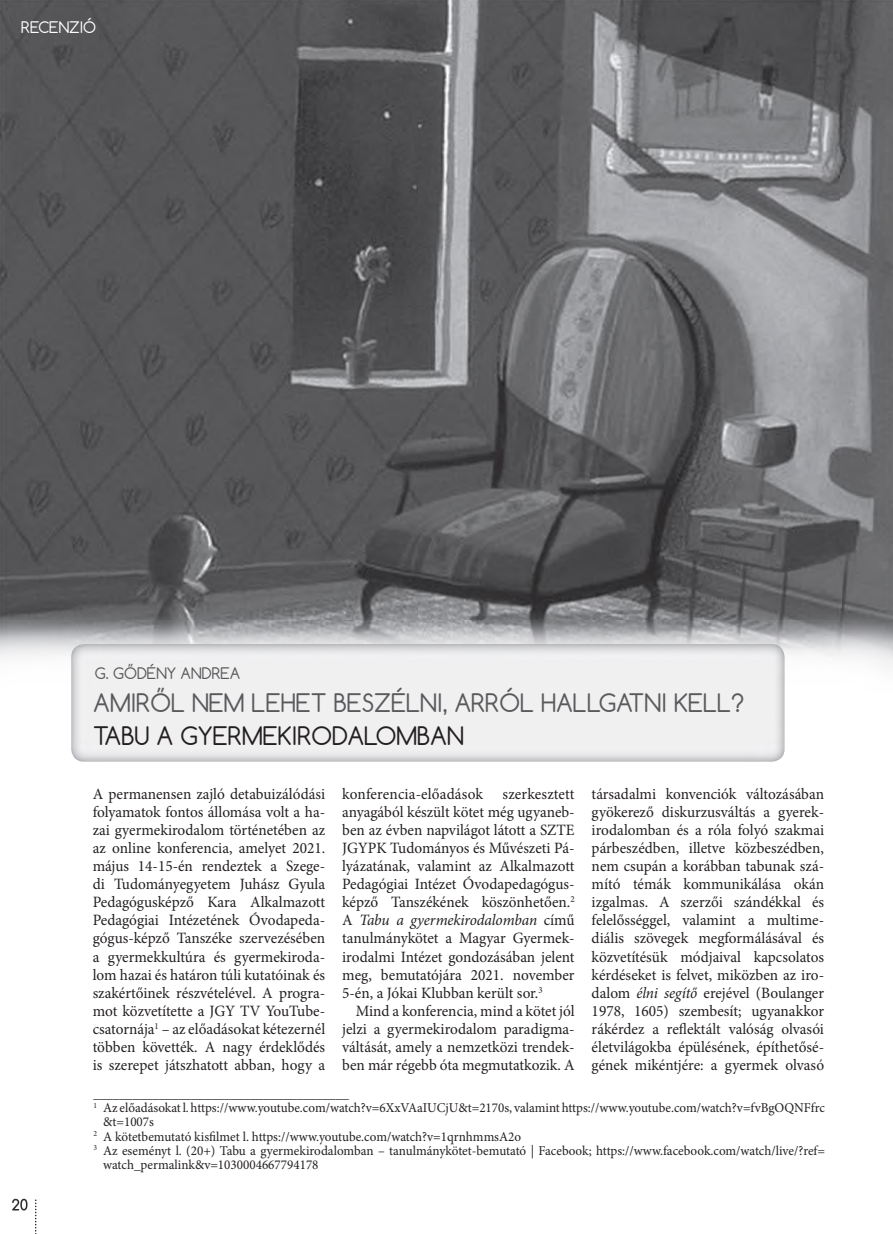
<style>
.page{position:relative;width:893px;height:1234px;background:#fff}
.page>*{position:absolute;margin:0;border:0;box-sizing:border-box;transform-origin:0 0}
.t1{font:24px "Comfortaa";color:#5a5a5d}
.t2{font:24px "Comfortaa";color:#231f20}
.t3{font:15.75px/18.1px "Minion Pro";color:#231f20;text-align:justify}
.t4{font:15px "Comfortaa";color:#57585a}
.t5{font:15px "Comfortaa";color:#fff}
.t6{font:13.5px "Minion Pro";color:#231f20}
.s1{font-style:italic}
</style>
<div class="page">
<img style="left:0;top:0;width:840px;height:620px">
<img style="left:840px;top:0;width:53px;height:666px">
<img style="left:103px;top:620px;width:738px;height:52px">
<img style="left:71px;top:644px;width:713px;height:117px;border-radius:13px">
<svg style="left:12px;top:1198px;width:16px;height:12px"></svg>
<svg style="left:35px;top:1199px;width:1px;height:35px"></svg>
<p class="t5" style="left:21px;top:21px;width:76px">RECENZIÓ</p>
<p class="t4" style="left:95px;top:667px;width:147px">G. GŐDÉNY ANDREA</p>
<h1 class="t1" style="left:93px;top:693px;width:653px">AMIRŐL NEM LEHET BESZÉLNI, ARRÓL HALLGATNI KELL?</h1>
<h1 class="t2" style="left:93px;top:726px;width:372px">TABU A GYERMEKIRODALOMBAN</h1>
<p class="t3" style="left:93px;top:785px;width:234px">A permanensen zajló detabuizálódási folyamatok fontos állomása volt a ha&shy;zai gyermekirodalom történetében az az online konferencia, amelyet 2021. május 14-15-én rendeztek a Szege&shy;di Tudományegyetem Juhász Gyula Pedagógusképző Kara Alkalmazott Pedagógiai Intézetének Óvodapeda&shy;gógus-képző Tanszéke szervezésében a gyermekkultúra és gyermekiroda&shy;lom hazai és határon túli kutatóinak és szakértőinek részvételével. A progra&shy;mot közvetítette a JGY TV YouTube&shy;csatornája<sup>1</sup> – az előadásokat kétezernél többen követték. A nagy érdeklődés is szerepet játszhatott abban, hogy a</p>
<p class="t3" style="left:342px;top:785px;width:234px">konferencia-előadások szerkesztett anyagából készült kötet még ugyaneb&shy;ben az évben napvilágot látott a SZTE JGYPK Tudományos és Művészeti Pá&shy;lyázatának, valamint az Alkalmazott Pedagógiai Intézet Óvodapedagógus&shy;képző Tanszékének köszönhetően.<sup>2<br></sup>A <span class="s1">Tabu a gyermekirodalomban</span> című tanulmánykötet a Magyar Gyermek&shy;irodalmi Intézet gondozásában jelent meg, bemutatójára 2021. november 5-én, a Jókai Klubban került sor.<sup>3</sup></p>
<p class="t3" style="left:342px;top:1002px;width:234px;text-indent:14px">Mind a konferencia, mind a kötet jól jelzi a gyermekirodalom paradigma&shy;váltását, amely a nemzetközi trendek&shy;ben már régebb óta megmutatkozik. A</p>
<p class="t3" style="left:592px;top:785px;width:234px">társadalmi konvenciók változásában gyökerező diskurzusváltás a gyerek&shy;irodalomban és a róla folyó szakmai párbeszédben, illetve közbeszédben, nem csupán a korábban tabunak szá&shy;mító témák kommunikálása okán izgalmas. A szerzői szándékkal és felelősséggel, valamint a multime&shy;diális szövegek megformálásával és közvetítésük módjaival kapcsolatos kérdéseket is felvet, miközben az iro&shy;dalom <span class="s1">élni segítő</span> erejével (Boulanger 1978, 1605) szembesít; ugyanakkor rákérdez a reflektált valóság olvasói életvilágokba épülésének, építhetősé&shy;gének mikéntjére: a gyermek olvasó</p>
<p class="t6" style="left:94px;top:1102px;width:733px"><sup>1</sup> Az előadásokat l. https://www.youtube.com/watch?v=6XxVAaIUCjU&amp;t=2170s, valamint https://www.youtube.com/watch?v=fvBgOQNFfrc</p>
<p class="t6" style="left:103px;top:1116px;width:52px">&amp;t=1007s</p>
<p class="t6" style="left:94px;top:1130px;width:429px"><sup>2</sup> A kötetbemutató kisfilmet l. https://www.youtube.com/watch?v=1qrnhmmsA2o</p>
<p class="t6" style="left:94px;top:1144px;width:733px"><sup>3</sup> Az eseményt l. (20+) Tabu a gyermekirodalomban – tanulmánykötet-bemutató | Facebook; https://www.facebook.com/watch/live/?ref=</p>
<p class="t6" style="left:103px;top:1159px;width:217px">watch_permalink&amp;v=1030004667794178</p>
</div>
